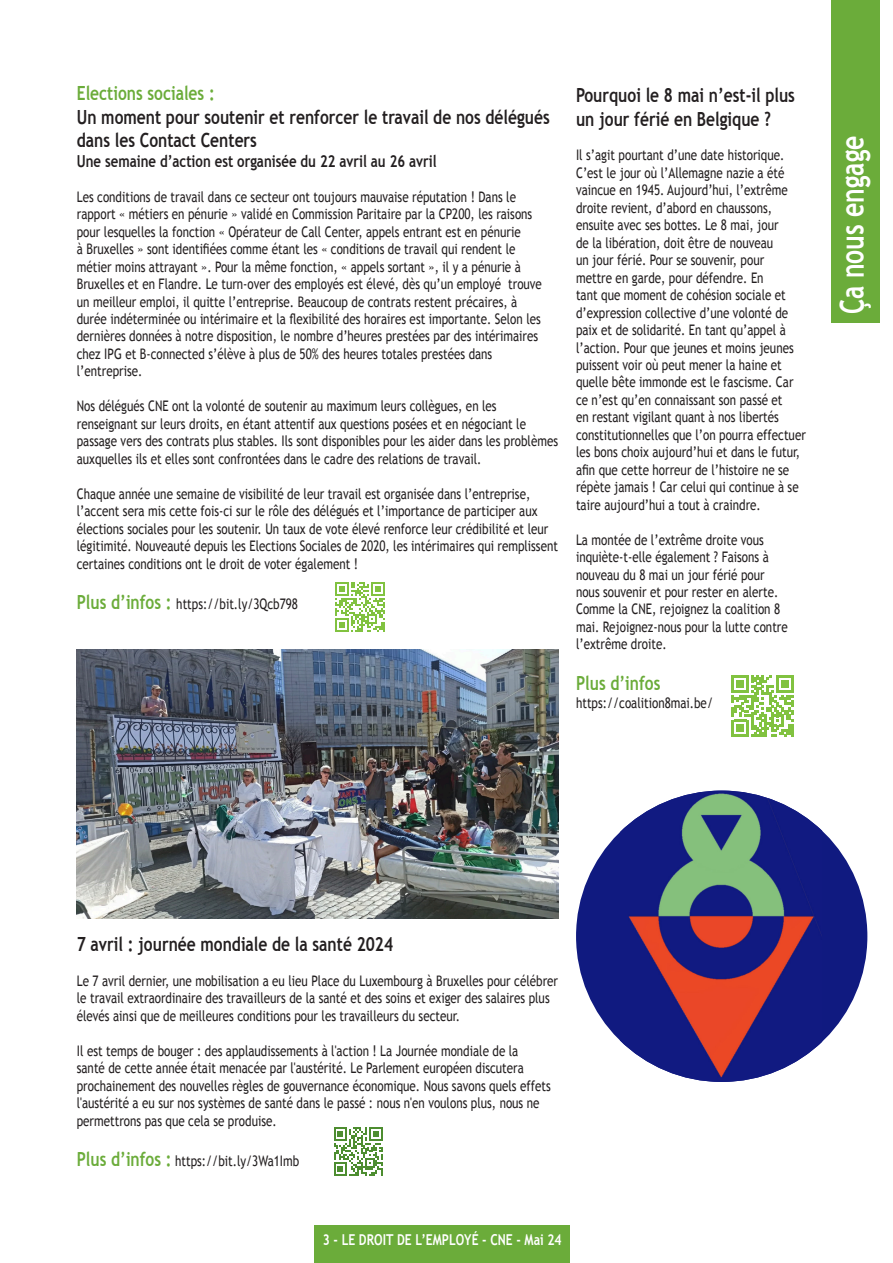
<style>
.page{position:relative;width:893px;height:1263px;background:#fff}
.page>*{position:absolute;margin:0;border:0;box-sizing:border-box;transform-origin:0 0}
.Rubriques{font:700 33px "Trebuchet MS";color:#fff;scale:.75 1}
.SOM_ST{font:700 19.5px/23.4px "Trebuchet MS";color:#231f20;scale:.8 1}
.SOM_ST-2{font:700 19.5px "Trebuchet MS";color:#6bac3a;scale:.8 1}
.SOM_ST-3{font:700 16.5px "Trebuchet MS";color:#231f20;scale:.8 1}
.t1{font:700 15px "Trebuchet MS";color:#fff;scale:.81 1}
.SOM_ST-4{font:14.55px/17.4px "Trebuchet MS";color:#231f20;scale:.8 1}
.s1{color:#6bac3a}
.s2{font-weight:700;font-size:19.5px;color:#6bac3a}
</style>
<div class="page">
<div style="left:314px;top:1225px;width:256px;height:38px;background:#6bac3a"></div>
<div style="left:831px;top:0;width:48px;height:323px;background:#6bac3a"></div>
<div style="left:576px;top:790px;width:291px;height:292px;background:#101a80;border-radius:50%"></div>
<img style="left:620px;top:790px;width:202px;height:292px">
<img style="left:77px;top:650px;width:481px;height:269px">
<svg style="left:732px;top:675px;width:62px;height:62px"></svg>
<svg style="left:335px;top:582px;width:50px;height:50px"></svg>
<svg style="left:334px;top:1127px;width:48px;height:49px"></svg>
<p class="SOM_ST" style="left:77px;top:82px;width:593px"><span class="s1">Elections sociales :<br></span>Un moment pour soutenir et renforcer le travail de nos délégués dans les Contact Centers</p>
<p class="SOM_ST-3" style="left:77px;top:151px;width:451px">Une semaine d’action est organisée du 22 avril au 26 avril</p>
<p class="SOM_ST-4" style="left:77px;top:188px;width:583px">Les conditions de travail dans ce secteur ont toujours mauvaise réputation ! Dans le rapport « métiers en pénurie » validé en Commission Paritaire par la CP200, les raisons pour lesquelles la fonction « Opérateur de Call Center, appels entrant est en pénurie<br>à Bruxelles » sont identifiées comme étant les « conditions de travail qui rendent le métier moins attrayant ». Pour la même fonction, « appels sortant », il y a pénurie à Bruxelles et en Flandre. Le turn-over des employés est élevé, dès qu’un employé trouve un meilleur emploi, il quitte l’entreprise. Beaucoup de contrats restent précaires, à durée indéterminée ou intérimaire et la flexibilité des horaires est importante. Selon les dernières données à notre disposition, le nombre d’heures prestées par des intérimaires chez IPG et B-connected s’élève à plus de 50% des heures totales prestées dans l’entreprise.</p>
<p class="SOM_ST-4" style="left:77px;top:398px;width:603px">Nos délégués CNE ont la volonté de soutenir au maximum leurs collègues, en les renseignant sur leurs droits, en étant attentif aux questions posées et en négociant le passage vers des contrats plus stables. Ils sont disponibles pour les aider dans les problèmes auxquelles ils et elles sont confrontées dans le cadre des relations de travail.</p>
<p class="SOM_ST-4" style="left:77px;top:485px;width:603px">Chaque année une semaine de visibilité de leur travail est organisée dans l’entreprise, l’accent sera mis cette fois-ci sur le rôle des délégués et l’importance de participer aux élections sociales pour les soutenir. Un taux de vote élevé renforce leur crédibilité et leur légitimité. Nouveauté depuis les Elections Sociales de 2020, les intérimaires qui remplissent certaines conditions ont le droit de voter également !</p>
<p class="SOM_ST-4" style="left:77px;top:596px;width:278px"><span class="s2">Plus d’infos :</span> https://bit.ly/3Qcb798</p>
<p class="SOM_ST" style="left:576px;top:84px;width:275px">Pourquoi le 8 mai n’est-il plus un jour férié en Belgique ?</p>
<p class="SOM_ST-4" style="left:576px;top:147px;width:289px">Il s’agit pourtant d’une date historique.<br>C’est le jour où l’Allemagne nazie a été vaincue en 1945. Aujourd’hui, l’extrême droite revient, d’abord en chaussons, ensuite avec ses bottes. Le 8 mai, jour<br>de la libération, doit être de nouveau<br>un jour férié. Pour se souvenir, pour<br>mettre en garde, pour défendre. En<br>tant que moment de cohésion sociale et d’expression collective d’une volonté de paix et de solidarité. En tant qu’appel à l’action. Pour que jeunes et moins jeunes puissent voir où peut mener la haine et quelle bête immonde est le fascisme. Car ce n’est qu’en connaissant son passé et<br>en restant vigilant quant à nos libertés constitutionnelles que l’on pourra effectuer les bons choix aujourd’hui et dans le futur, afin que cette horreur de l’histoire ne se répète jamais ! Car celui qui continue à se taire aujourd’hui a tout à craindre.</p>
<p class="SOM_ST-4" style="left:576px;top:531px;width:266px">La montée de l’extrême droite vous inquiète-t-elle également ? Faisons à nouveau du 8 mai un jour férié pour nous souvenir et pour rester en alerte.<br>Comme la CNE, rejoignez la coalition 8 mai. Rejoignez-nous pour la lutte contre l’extrême droite.</p>
<p class="SOM_ST-2" style="left:576px;top:671px;width:107px">Plus d’infos</p>
<p class="SOM_ST-4" style="left:576px;top:694px;width:173px">https://coalition8mai.be/</p>
<p class="Rubriques" style="left:831px;top:314px;width:239px;rotate:-90deg">Ça nous engage</p>
<p class="SOM_ST" style="left:77px;top:932px;width:397px">7 avril : journée mondiale de la santé 2024</p>
<p class="SOM_ST-4" style="left:77px;top:972px;width:603px">Le 7 avril dernier, une mobilisation a eu lieu Place du Luxembourg à Bruxelles pour célébrer le travail extraordinaire des travailleurs de la santé et des soins et exiger des salaires plus élevés ainsi que de meilleures conditions pour les travailleurs du secteur.</p>
<p class="SOM_ST-4" style="left:77px;top:1042px;width:594px">Il est temps de bouger : des applaudissements à l'action ! La Journée mondiale de la<br>santé de cette année était menacée par l'austérité. Le Parlement européen discutera prochainement des nouvelles règles de gouvernance économique. Nous savons quels effets l'austérité a eu sur nos systèmes de santé dans le passé : nous n'en voulons plus, nous ne permettrons pas que cela se produise.</p>
<p class="SOM_ST-4" style="left:77px;top:1153px;width:280px"><span class="s2">Plus d’infos :</span> https://bit.ly/3Wa1Imb</p>
<p class="t1" style="left:323px;top:1230px;width:296px">3 - LE DROIT DE L’EMPLOYÉ - CNE - Mai 24</p>
</div>
